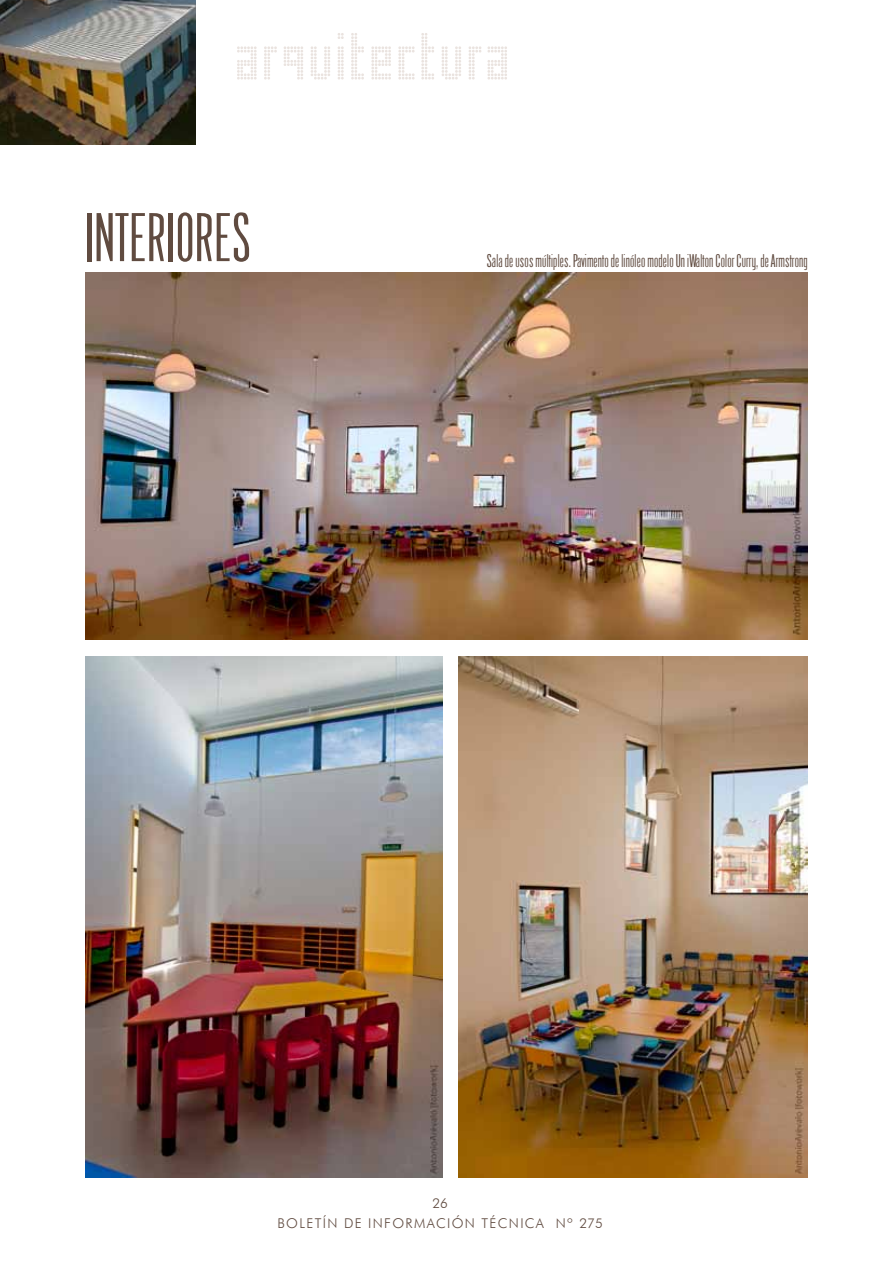
<style>
.page{position:relative;width:893px;height:1263px;background:#fff}
.page>*{position:absolute;margin:0;border:0;box-sizing:border-box;transform-origin:0 0}
.t1{font:67.5px "Pop Led";color:#eae3df}
.t2{font:61.5px "Arizona";color:#604b40}
.t3{font:16.5px "Arizona";color:#604b40}
.t4{font:300 13.5px/20.2px "Futura BT";letter-spacing:.1em;color:#604b40;text-align:center}
</style>
<div class="page">
<img style="left:0;top:0;width:196px;height:145px">
<img style="left:85px;top:656px;width:358px;height:522px">
<img style="left:85px;top:272px;width:723px;height:368px">
<img style="left:459px;top:656px;width:349px;height:522px">
<h1 class="t1" style="left:237px;top:19px;width:279px">arquitectura</h1>
<h2 class="t2" style="left:85px;top:201px;width:129px">INTERIORES</h2>
<p class="t3" style="left:487px;top:251px;width:323px">Sala de usos múltiples. Pavimento de linóleo modelo Un iWalton Color Curry, de Armstrong</p>
<p class="t4" style="left:277px;top:1193px;width:327px">26<br>BOLETÍN DE INFORMACIÓN TÉCNICA Nº 275</p>
</div>
